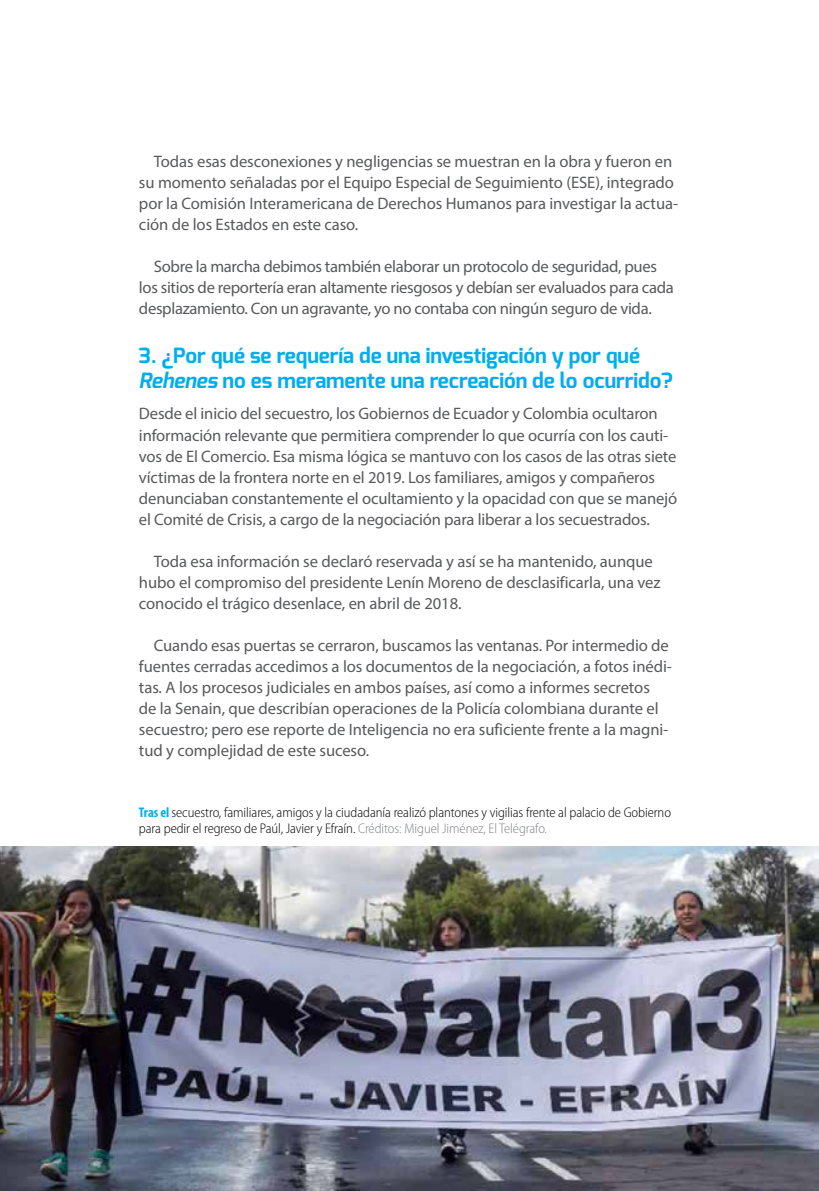
<style>
.page{position:relative;width:819px;height:1191px;background:#fff}
.page>*{position:absolute;margin:0;border:0;box-sizing:border-box;transform-origin:0 0}
.t1{font:700 21px/24.5px "Exo";letter-spacing:-.005em;color:#00aeef}
.t2{font:16.62px/21px "Myriad Pro";letter-spacing:-.01em;color:#58595b}
.t3{font:300 semi-condensed 14px/15.8px "Myriad Pro";letter-spacing:-.005em;color:#000}
.s1{font-style:italic}
.s2{font-weight:700;font-stretch:condensed;color:#00aeef}
.s3{color:#808285}
</style>
<div class="page">
<img style="left:0;top:846px;width:819px;height:345px">
<p class="t2" style="left:139px;top:151px;width:540px;text-indent:15px">Todas esas desconexiones y negligencias se muestran en la obra y fueron en su momento señaladas por el Equipo Especial de Seguimiento (ESE), integrado por la Comisión Interamericana de Derechos Humanos para investigar la actua&shy;ción de los Estados en este caso.</p>
<p class="t2" style="left:139px;top:256px;width:536px;text-indent:15px">Sobre la marcha debimos también elaborar un protocolo de seguridad, pues los sitios de reportería eran altamente riesgosos y debían ser evaluados para cada desplazamiento. Con un agravante, yo no contaba con ningún seguro de vida.</p>
<p class="t1" style="left:139px;top:343px;width:535px">3. ¿Por qué se requería de una investigación y por qué<br><span class="s1">Rehenes</span> no es meramente una recreación de lo ocurrido?</p>
<p class="t2" style="left:139px;top:403px;width:540px">Desde el inicio del secuestro, los Gobiernos de Ecuador y Colombia ocultaron información relevante que permitiera comprender lo que ocurría con los cauti&shy;vos de El Comercio. Esa misma lógica se mantuvo con los casos de las otras siete víctimas de la frontera norte en el 2019. Los familiares, amigos y compañeros denunciaban constantemente el ocultamiento y la opacidad con que se manejó el Comité de Crisis, a cargo de la negociación para liberar a los secuestrados.</p>
<p class="t2" style="left:139px;top:550px;width:523px;text-indent:15px">Toda esa información se declaró reservada y así se ha mantenido, aunque hubo el compromiso del presidente Lenín Moreno de desclasificarla, una vez conocido el trágico desenlace, en abril de 2018.</p>
<p class="t2" style="left:139px;top:634px;width:534px;text-indent:15px">Cuando esas puertas se cerraron, buscamos las ventanas. Por intermedio de fuentes cerradas accedimos a los documentos de la negociación, a fotos inédi&shy;tas. A los procesos judiciales en ambos países, así como a informes secretos<br>de la Senain, que describían operaciones de la Policía colombiana durante el secuestro; pero ese reporte de Inteligencia no era suficiente frente a la magni&shy;tud y complejidad de este suceso.</p>
<p class="t3" style="left:139px;top:805px;width:533px"><span class="s2">Tras el</span> secuestro, familiares, amigos y la ciudadanía realizó plantones y vigilias frente al palacio de Gobierno para pedir el regreso de Paúl, Javier y Efraín. <span class="s3">Créditos: Miguel Jiménez, El Telégrafo.</span></p>
</div>
